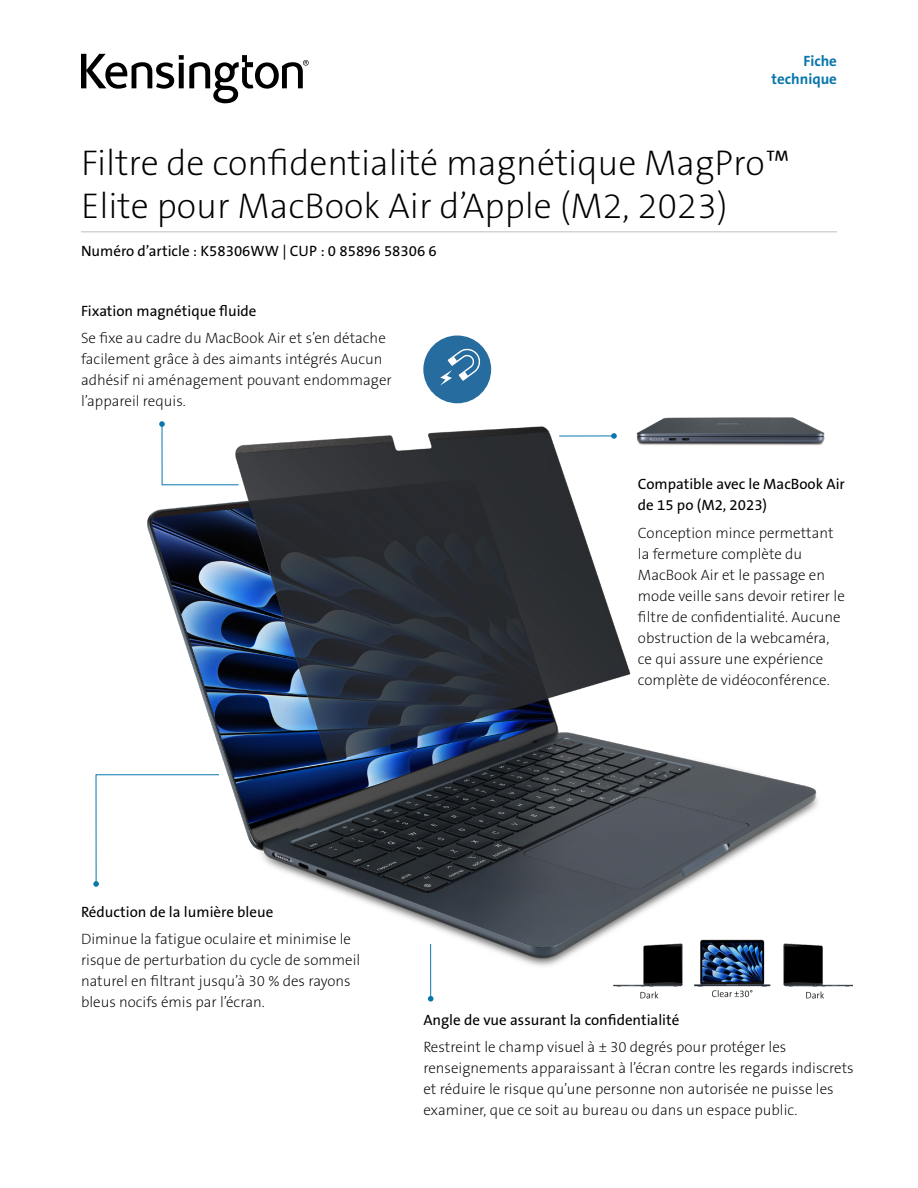
<style>
.page{position:relative;width:918px;height:1188px;background:#fff}
.page>*{position:absolute;margin:0;border:0;box-sizing:border-box;transform-origin:0 0}
.Product_Name{font:36px/43.2px "The Sans KENSINGTON2 XL";color:#000}
.t1{font:15px/21px "The Sans KENSINGTON2 XL";color:#000}
.Part_No__UPC{font:15px/21px "The Sans KENSINGTON5 Rg";color:#000}
.Filetype_Header_Blue{font:15px "The Sans KENSINGTON7 Bd";color:#0976ad}
</style>
<div class="page">
<img style="left:147px;top:369px;width:706px;height:621px">
<hr style="left:81px;top:231px;width:756px;height:1px;background:#bcbec0">
<svg style="left:81px;top:54px;width:228px;height:49px"></svg>
<hr style="left:559px;top:436px;width:55px;height:1px;background:#0976ad">
<svg style="left:611px;top:433px;width:6px;height:6px"></svg>
<hr style="left:430px;top:944px;width:1px;height:55px;background:#0976ad">
<svg style="left:428px;top:996px;width:6px;height:6px"></svg>
<hr style="left:162px;top:424px;width:1px;height:61px;background:#0976ad">
<svg style="left:159px;top:421px;width:6px;height:6px"></svg>
<hr style="left:162px;top:484px;width:77px;height:1px;background:#0976ad">
<svg style="left:93px;top:774px;width:127px;height:113px"></svg>
<img style="left:617px;top:369px;width:226px;height:124px">
<img style="left:613px;top:931px;width:239px;height:68px">
<div style="left:427px;top:339px;width:60px;height:61px;background:#266c9f;border-radius:50%"></div>
<div style="left:423px;top:336px;width:68px;height:67px;border:8px solid #266c9f;border-radius:50%"></div>
<svg style="left:440px;top:348px;width:41px;height:37px"></svg>
<p class="Filetype_Header_Blue" style="left:804px;top:53px;width:35px">Fiche</p>
<p class="Filetype_Header_Blue" style="left:772px;top:71px;width:67px">technique</p>
<h1 class="Product_Name" style="left:81px;top:142px;width:711px">Filtre de confidentialité magnétique MagPro™<br>Elite pour MacBook Air d’Apple (M2, 2023)</h1>
<h2 class="Part_No__UPC" style="left:81px;top:241px;width:357px">Numéro d’article : K58306WW | CUP : 0 85896 58306 6</h2>
<p class="Part_No__UPC" style="left:81px;top:301px;width:177px">Fixation magnétique fluide</p>
<p class="t1" style="left:81px;top:328px;width:312px">Se fixe au cadre du MacBook Air et s’en détache facilement grâce à des aimants intégrés Aucun adhésif ni aménagement pouvant endommager l’appareil requis.</p>
<p class="Part_No__UPC" style="left:638px;top:474px;width:208px">Compatible avec le MacBook Air de 15 po (M2, 2023)</p>
<p class="t1" style="left:638px;top:523px;width:208px">Conception mince permettant la fermeture complète du<br>MacBook Air et le passage en mode veille sans devoir retirer le filtre de confidentialité. Aucune obstruction de la webcaméra, ce qui assure une expérience complète de vidéoconférence.</p>
<p class="Part_No__UPC" style="left:81px;top:902px;width:194px">Réduction de la lumière bleue</p>
<p class="t1" style="left:81px;top:929px;width:281px">Diminue la fatigue oculaire et minimise le risque de perturbation du cycle de sommeil naturel en filtrant jusqu’à 30 % des rayons bleus nocifs émis par l’écran.</p>
<p class="Part_No__UPC" style="left:423px;top:1010px;width:258px">Angle de vue assurant la confidentialité</p>
<p class="t1" style="left:423px;top:1037px;width:432px">Restreint le champ visuel à ± 30 degrés pour protéger les renseignements apparaissant à l’écran contre les regards indiscrets et réduire le risque qu’une personne non autorisée ne puisse les examiner, que ce soit au bureau ou dans un espace public.</p>
</div>
